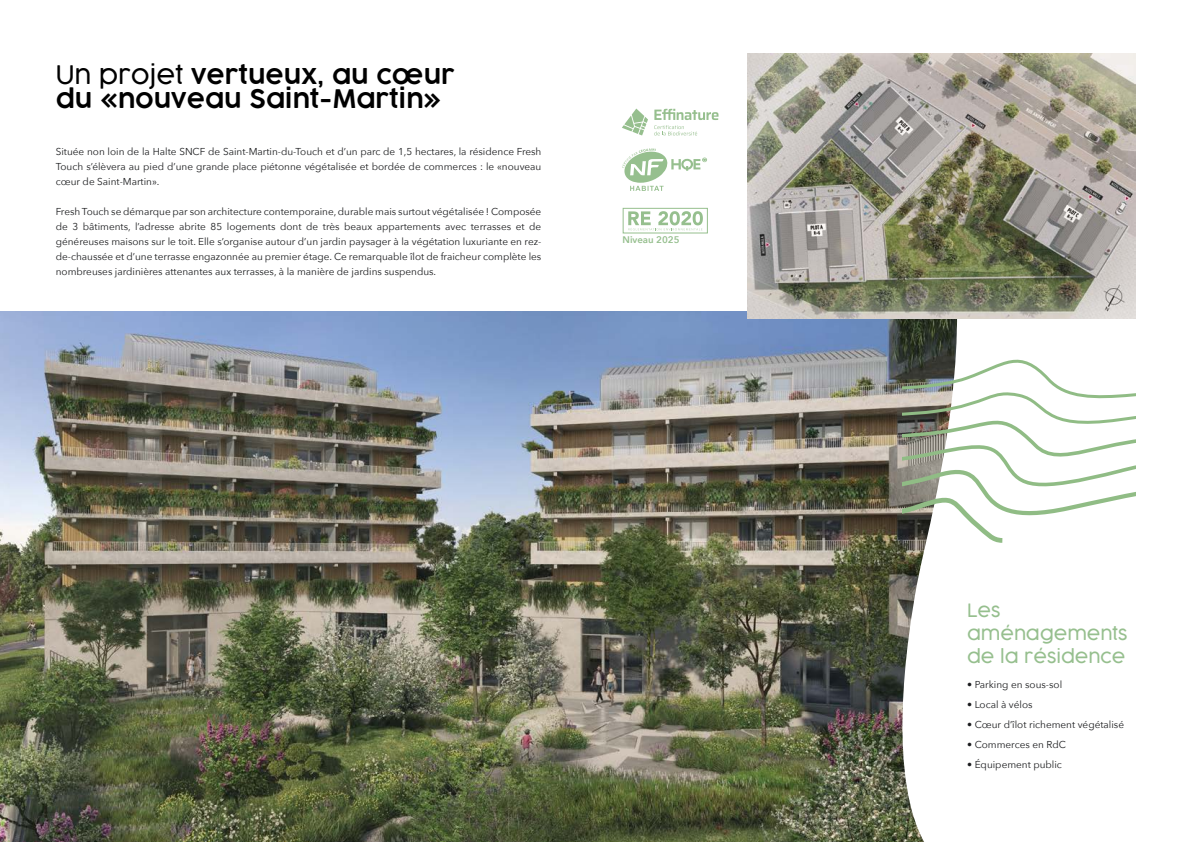
<style>
.page{position:relative;width:1191px;height:842px;background:#fff}
.page>*{position:absolute;margin:0;border:0;box-sizing:border-box;transform-origin:0 0}
.t1{font:600 25px/24px "COCOGOOSE";color:#000}
.t2{font:300 18px/23px "Cocogoose";color:#96bf8e}
.t3{font:10px/15px "Avenir Next";color:#1c1d1f;text-align:justify}
.t4{font:600 9.6px "Avenir Next";color:#96bf8e}
.s1{font-family:"Cocogoose";font-weight:300}
</style>
<div class="page">
<img style="left:0;top:312px;width:885px;height:530px">
<svg style="left:885px;top:318px;width:157px;height:524px"></svg>
<svg style="left:902px;top:348px;width:233px;height:197px"></svg>
<svg style="left:628px;top:211px;width:75px;height:19px"></svg>
<div style="left:622px;top:208px;width:86px;height:25px;border:1px solid #96bf8e"></div>
<svg style="left:622px;top:148px;width:85px;height:43px"></svg>
<svg style="left:622px;top:109px;width:26px;height:26px"></svg>
<svg style="left:654px;top:109px;width:64px;height:26px"></svg>
<img style="left:748px;top:53px;width:387px;height:265px">
<h1 class="t1" style="left:56px;top:63px;width:400px"><span class="s1">Un projet</span> vertueux, au cœur du «nouveau Saint-Martin»</h1>
<p class="t3" style="left:56px;top:143px;width:487px">Située non loin de la Halte SNCF de Saint-Martin-du-Touch et d’un parc de 1,5 hectares, la résidence Fresh Touch s’élèvera au pied d’une grande place piétonne végétalisée et bordée de commerces : le «nouveau cœur de Saint-Martin».</p>
<p class="t3" style="left:56px;top:203px;width:487px">Fresh Touch se démarque par son architecture contemporaine, durable mais surtout végétalisée ! Composée de 3 bâtiments, l’adresse abrite 85 logements dont de très beaux appartements avec terrasses et de généreuses maisons sur le toit. Elle s’organise autour d’un jardin paysager à la végétation luxuriante en rez&shy;de-chaussée et d’une terrasse engazonnée au premier étage. Ce remarquable îlot de fraicheur complète les nombreuses jardinières attenantes aux terrasses, à la manière de jardins suspendus.</p>
<p class="t4" style="left:622px;top:231px;width:58px">Niveau 2025</p>
<h2 class="t2" style="left:967px;top:598px;width:162px">Les aménagements de la résidence</h2>
<p class="t3" style="left:967px;top:676px;width:96px">• Parking en sous-sol</p>
<p class="t3" style="left:967px;top:696px;width:67px">• Local à vélos</p>
<p class="t3" style="left:967px;top:716px;width:158px">• Cœur d’îlot richement végétalisé</p>
<p class="t3" style="left:967px;top:736px;width:100px">• Commerces en RdC</p>
<p class="t3" style="left:967px;top:756px;width:96px">• Équipement public</p>
</div>
